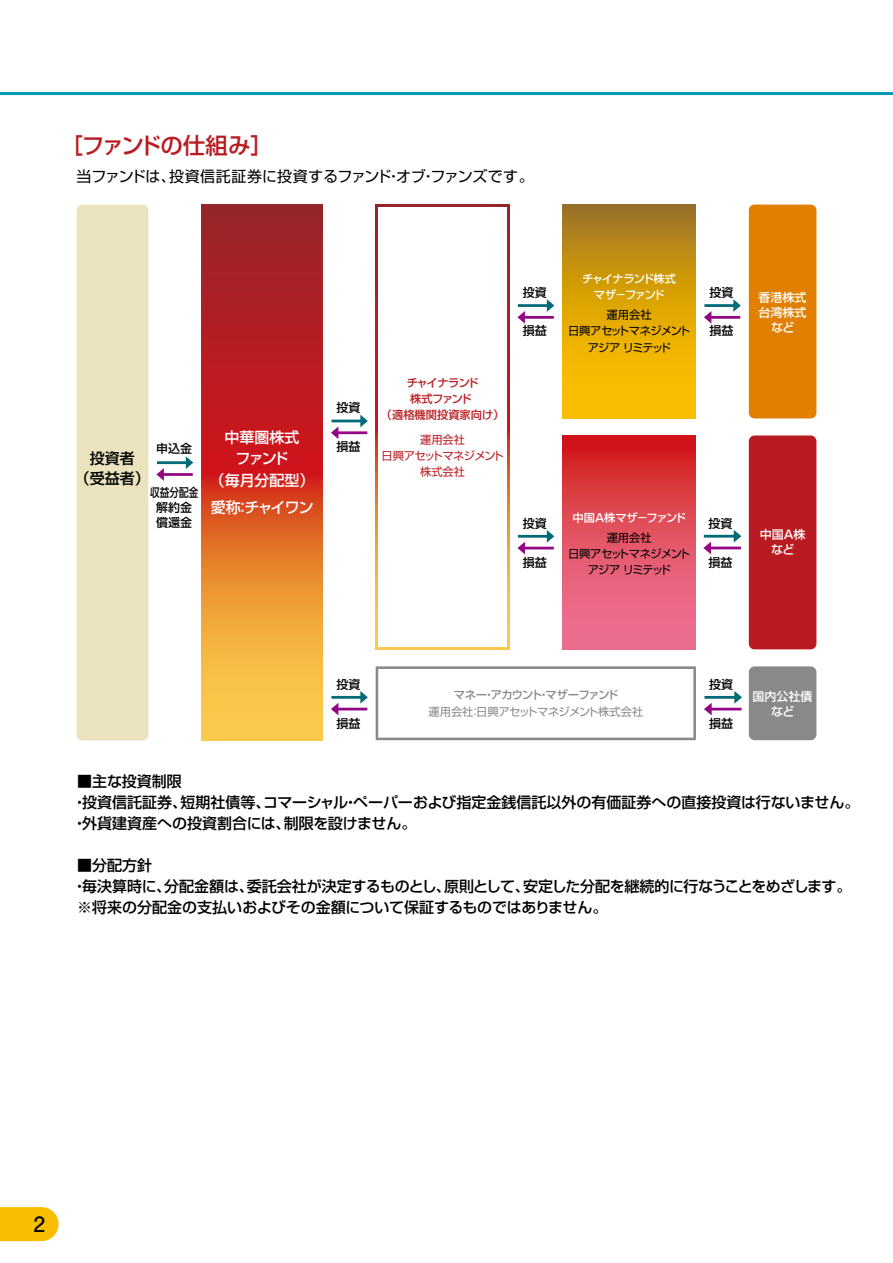
<style>
.page{position:relative;width:893px;height:1263px;background:#fff}
.page>*{position:absolute;margin:0;border:0;box-sizing:border-box;transform-origin:0 0}
.t1{font:500 22.5px "Shin Go Pro";letter-spacing:-.035em;color:#b81c22}
.t2{font:700 21px "Futo Go B101 Pro";color:#000}
.t3{font:500 15px/21px "Shin Go Pro";color:#000;text-align:center}
.t4{font:500 15px "Shin Go Pro";letter-spacing:-.03em;color:#000}
.t5{font:15px "Shin Go Pro";letter-spacing:-.015em;color:#000}
.t6{font:500 15px/21.6px "Shin Go Pro";letter-spacing:-.01em;color:#fff;text-align:center}
.t7{font:500 12px "Shin Go Pro";color:#000}
.t8{font:500 12px/15px "Shin Go Pro";color:#fff;text-align:center}
.t9{font:500 12px/15px "Shin Go Pro";color:#000;text-align:center;scale:.8 1}
.t10{font:11.25px/16.2px "Shin Go Pro";letter-spacing:-.06em;color:#000;text-align:center}
.t11{font:500 11.25px/16.2px "Shin Go Pro";letter-spacing:-.035em;color:#b81c22;text-align:center}
.t12{font:11.25px "Shin Go Pro";letter-spacing:-.03em;color:#898989}
.t13{font:11.25px/16.2px "Shin Go Pro";letter-spacing:-.025em;color:#b81c22;text-align:center}
.t14{font:500 11.25px "Shin Go Pro";letter-spacing:-.065em;color:#898989}
.t15{font:500 11.25px/16.2px "Shin Go Pro";letter-spacing:-.09em;color:#fff;text-align:center}
.t16{font:500 11.25px "Shin Go Pro";letter-spacing:-.005em;color:#fff}
</style>
<div class="page">
<hr style="left:0;top:92px;width:893px;height:3px;background:#009bb6">
<svg style="left:0;top:1207px;width:59px;height:34px;background:#fac212"></svg>
<div style="left:77px;top:205px;width:71px;height:535px;background:#ebe3bd;border-radius:6px"></div>
<div style="left:749px;top:205px;width:67px;height:213px;background:#e07f00;border-radius:6px"></div>
<div style="left:749px;top:435px;width:67px;height:214px;background:#b81c22;border-radius:6px"></div>
<div style="left:749px;top:666px;width:67px;height:74px;background:#898989;border-radius:6px"></div>
<svg style="left:562px;top:205px;width:134px;height:213px;background:#d7a208"></svg>
<svg style="left:562px;top:435px;width:134px;height:214px;background:#e14d5e"></svg>
<svg style="left:376px;top:666px;width:320px;height:74px"></svg>
<svg style="left:376px;top:205px;width:134px;height:444px;background:#cd5d2f"></svg>
<div style="left:378px;top:207px;width:129px;height:440px;background:#fff"></div>
<svg style="left:201px;top:205px;width:122px;height:535px;background:#cf572c"></svg>
<svg style="left:156px;top:456px;width:37px;height:25px"></svg>
<svg style="left:703px;top:530px;width:38px;height:24px"></svg>
<svg style="left:331px;top:415px;width:37px;height:24px"></svg>
<svg style="left:331px;top:691px;width:37px;height:24px"></svg>
<svg style="left:517px;top:299px;width:37px;height:25px"></svg>
<svg style="left:704px;top:299px;width:37px;height:25px"></svg>
<svg style="left:517px;top:530px;width:37px;height:24px"></svg>
<svg style="left:704px;top:691px;width:38px;height:24px"></svg>
<h1 class="t1" style="left:60px;top:127px;width:214px">［ファンドの仕組み］</h1>
<p class="t5" style="left:77px;top:164px;width:459px">当ファンドは、投資信託証券に投資するファンド・オブ・ファンズです。</p>
<p class="t3" style="left:75px;top:447px;width:77px;line-height:19.5px">投資者<br>（受益者）</p>
<p class="t7" style="left:156px;top:438px;width:37px">申込金</p>
<p class="t9" style="left:150px;top:484px;width:62px">収益分配金解約金償還金</p>
<p class="t6" style="left:210px;top:424px;width:106px">中華圏株式<br>ファンド<br>（毎月分配型）</p>
<p class="t6" style="left:211px;top:494px;width:105px">愛称：チャイワン</p>
<p class="t7" style="left:336px;top:398px;width:25px">投資</p>
<p class="t7" style="left:336px;top:437px;width:25px">損益</p>
<p class="t11" style="left:381px;top:373px;width:125px">チャイナランド<br>株式ファンド<br>（適格機関投資家向け）</p>
<p class="t13" style="left:382px;top:430px;width:124px">運用会社<br>日興アセットマネジメント株式会社</p>
<p class="t7" style="left:523px;top:282px;width:25px">投資</p>
<p class="t7" style="left:523px;top:320px;width:25px">損益</p>
<p class="t7" style="left:523px;top:513px;width:25px">投資</p>
<p class="t7" style="left:523px;top:552px;width:25px">損益</p>
<p class="t15" style="left:582px;top:269px;width:95px">チャイナランド株式マザ－ファンド</p>
<p class="t10" style="left:568px;top:305px;width:124px">運用会社<br>日興アセットマネジメントアジア リミテッド</p>
<p class="t7" style="left:709px;top:282px;width:25px">投資</p>
<p class="t7" style="left:709px;top:320px;width:25px">損益</p>
<p class="t8" style="left:759px;top:288px;width:49px">香港株式台湾株式など</p>
<p class="t16" style="left:572px;top:508px;width:115px">中国A株マザ－ファンド</p>
<p class="t10" style="left:568px;top:528px;width:124px">運用会社<br>日興アセットマネジメントアジア リミテッド</p>
<p class="t8" style="left:760px;top:525px;width:47px">中国A株など</p>
<p class="t7" style="left:709px;top:513px;width:25px">投資</p>
<p class="t7" style="left:709px;top:552px;width:25px">損益</p>
<p class="t7" style="left:336px;top:674px;width:25px">投資</p>
<p class="t7" style="left:336px;top:714px;width:25px">損益</p>
<p class="t14" style="left:454px;top:685px;width:166px">マネー・アカウント・マザーファンド</p>
<p class="t12" style="left:428px;top:702px;width:216px">運用会社：日興アセットマネジメント株式会社</p>
<p class="t7" style="left:709px;top:674px;width:25px">投資</p>
<p class="t7" style="left:709px;top:714px;width:25px">損益</p>
<p class="t8" style="left:753px;top:688px;width:61px">国内公社債など</p>
<p class="t3" style="left:72px;top:769px;width:789px;text-align:left;text-indent:5px">■主な投資制限<br>・投資信託証券、短期社債等、コマーシャル・ペーパーおよび指定金銭信託以外の有価証券への直接投資は行ないません。・外貨建資産への投資割合には、制限を設けません。</p>
<p class="t3" style="left:77px;top:853px;width:76px">■分配方針</p>
<p class="t4" style="left:72px;top:874px;width:781px">・毎決算時に、分配金額は、委託会社が決定するものとし、原則として、安定した分配を継続的に行なうことをめざします。</p>
<p class="t3" style="left:77px;top:895px;width:532px">※将来の分配金の支払いおよびその金額について保証するものではありません。</p>
<h2 class="t2" style="left:34px;top:1207px;width:13px">2</h2>
</div>
